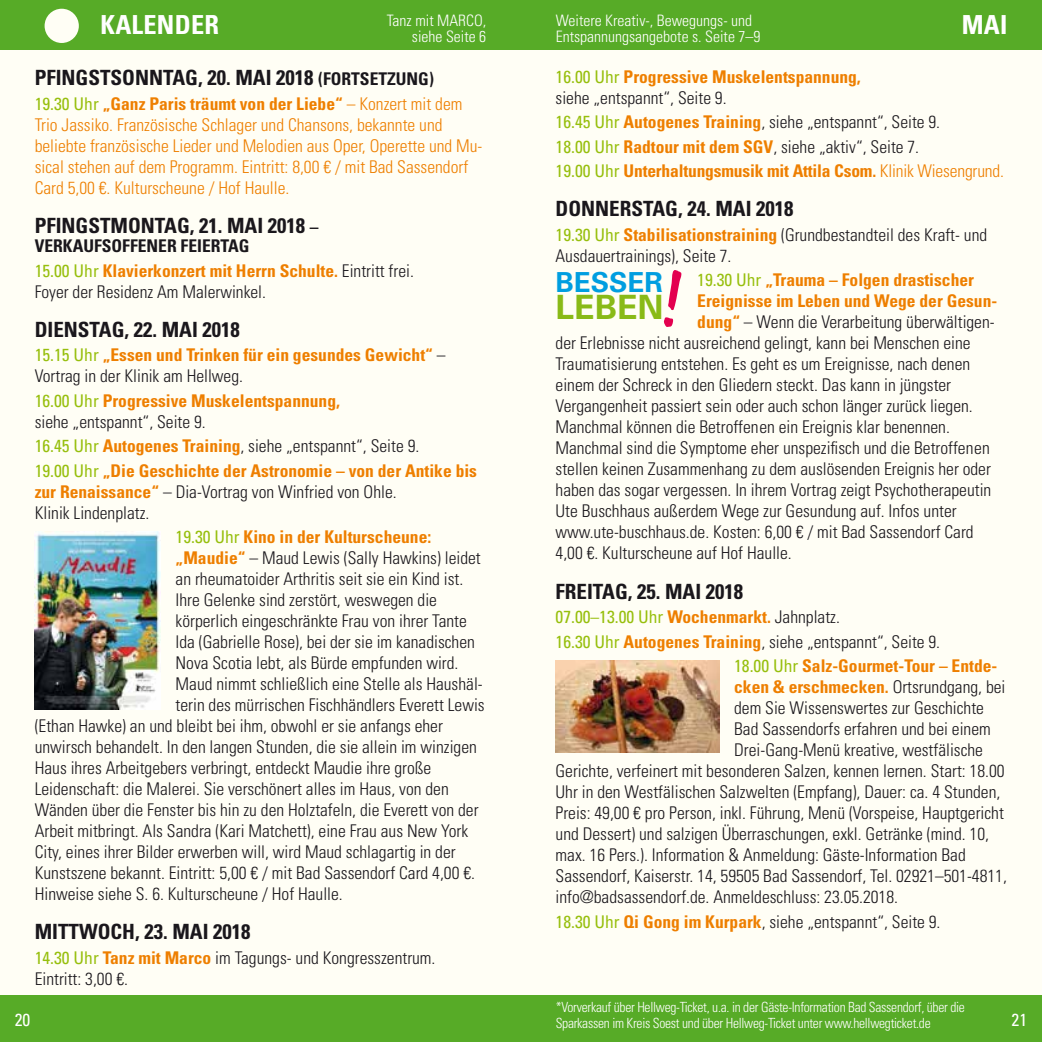
<style>
.page{position:relative;width:1042px;height:1042px;background:#fff}
.page>*{position:absolute;margin:0;border:0;box-sizing:border-box;transform-origin:0 0}
.t1{font:700 33.43px "Univers LT Std";color:#89ba17}
.t2{font:700 27.65px "Univers LT Std";color:#009ee0}
.t3{font:700 condensed 26.25px "Univers LT Std";letter-spacing:.01em;color:#fff}
.t4{font:700 condensed 21px "Univers LT Std";color:#1a171c}
.t5{font:300 condensed 17.5px/21px "Univers LT Std";color:#1a171c}
.t6{font:700 condensed 17.5px/24.5px "Univers LT Std";color:#ee7f00}
.t7{font:300 condensed 17.5px/21px "Univers LT Std";color:#ee7f00}
.t8{font:condensed 17.5px "Univers LT Pro";color:#97bf0d}
.t9{font:condensed 17.5px "Univers LT Pro";color:#fff}
.t10{font:300 condensed 15.75px/15.8px "Univers LT Std";color:#fff}
.t11{font:300 condensed 14px/15.8px "Univers LT Std";letter-spacing:-.02em;color:#fff}
.s1{font-size:17.5px}
.s2{font-family:"Univers LT Pro";font-weight:400;color:#97bf0d}
.s3{font-weight:700}
.s4{color:#1a171c}
.s5{font-weight:300;color:#1a171c}
.s6{font-weight:700;color:#ee7f00}
.s7{font-weight:300}
.s8{font-family:"Univers LT Std";font-weight:700;color:#ee7f00}
.s9{font-family:"Univers LT Std";font-weight:300;color:#1a171c}
</style>
<div class="page">
<div style="left:0;top:0;width:1042px;height:1007px;background:#fffef5"></div>
<div style="left:0;top:0;width:1042px;height:50px;background:#57ab27"></div>
<div style="left:45px;top:9px;width:34px;height:34px;background:#fffef5;border-radius:50%"></div>
<div style="left:0;top:995px;width:1042px;height:47px;background:#57ab27"></div>
<img style="left:35px;top:531px;width:126px;height:178px">
<img style="left:555px;top:660px;width:164px;height:92px">
<p class="t10" style="left:387px;top:13px;width:101px;text-align:right">Tanz mit MARCO, siehe Seite 6</p>
<p class="t10" style="left:556px;top:13px;width:206px">Weitere Kreativ-, Bewegungs- und<br>Entspannungsangebote s. Seite 7–9</p>
<h3 class="t3" style="left:100px;top:8px;width:120px">KALENDER</h3>
<h3 class="t3" style="left:962px;top:8px;width:47px">Mai</h3>
<p class="t4" style="left:35px;top:65px;width:401px">PFINGSTSONNTAG, 20. MAI 2018 <span class="s1">(FORTSETZUNG)</span></p>
<p class="t7" style="left:35px;top:93px;width:449px"><span class="s2">19.30 Uhr</span> <span class="s3">„Ganz Paris träumt von der Liebe“</span> – Konzert mit dem Trio Jassiko. Französische Schlager und Chansons, bekannte und beliebte französische Lieder und Melodien aus Oper, Operette und Mu&shy;sical stehen auf dem Programm. Eintritt: 8,00 € / mit Bad Sassendorf Card 5,00 €. Kulturscheune / Hof Haulle.</p>
<p class="t4" style="left:35px;top:212px;width:285px">PFINGSTMONTAG, 21. MAI 2018 <span class="s1">–</span></p>
<p class="t6" style="left:35px;top:234px;width:381px"><span class="s4">VERKAUFSOFFENER FEIERTAG<br></span><span class="s2">15.00 Uhr</span> Klavierkonzert mit Herrn Schulte. <span class="s5">Eintritt frei.</span></p>
<p class="t5" style="left:35px;top:281px;width:233px">Foyer der Residenz Am Malerwinkel.</p>
<p class="t4" style="left:35px;top:316px;width:207px">DIENSTAG, 22. MAI 2018</p>
<p class="t6" style="left:35px;top:344px;width:412px;line-height:21px"><span class="s2">15.15 Uhr</span> „Essen und Trinken für ein gesundes Gewicht“ <span class="s5">–<br>Vortrag in der Klinik am Hellweg.</span></p>
<p class="t6" style="left:35px;top:390px;width:307px;line-height:21px"><span class="s2">16.00 Uhr</span> Progressive Muskelentspannung, <span class="s5">siehe „entspannt“, Seite 9.</span></p>
<p class="t6" style="left:35px;top:434px;width:444px"><span class="s2">16.45 Uhr</span> Autogenes Training<span class="s5">, siehe „entspannt“, Seite 9.<br></span><span class="s2">19.00 Uhr</span> „Die Geschichte der Astronomie – von der Antike bis</p>
<p class="t5" style="left:35px;top:481px;width:363px"><span class="s6">zur Renaissance“</span> – Dia-Vortrag von Winfried von Ohle.<br>Klinik Lindenplatz.</p>
<p class="t6" style="left:176px;top:525px;width:257px"><span class="s2">19.30 Uhr</span> Kino in der Kulturscheune:</p>
<p class="t5" style="left:176px;top:547px;width:307px"><span class="s6">„Maudie“</span> – Maud Lewis (Sally Hawkins) leidet</p>
<p class="t5" style="left:176px;top:568px;width:289px">an rheumatoider Arthritis seit sie ein Kind ist.</p>
<p class="t5" style="left:176px;top:589px;width:263px">Ihre Gelenke sind zerstört, weswegen die</p>
<p class="t5" style="left:176px;top:610px;width:293px">körperlich eingeschränkte Frau von ihrer Tante</p>
<p class="t5" style="left:176px;top:631px;width:301px">Ida (Gabrielle Rose), bei der sie im kanadischen</p>
<p class="t5" style="left:176px;top:652px;width:284px">Nova Scotia lebt, als Bürde empfunden wird.</p>
<p class="t5" style="left:176px;top:673px;width:309px">Maud nimmt schließlich eine Stelle als Haushäl-</p>
<p class="t5" style="left:176px;top:694px;width:311px">terin des mürrischen Fischhändlers Everett Lewis</p>
<p class="t5" style="left:35px;top:715px;width:410px">(Ethan Hawke) an und bleibt bei ihm, obwohl er sie anfangs eher</p>
<p class="t5" style="left:35px;top:736px;width:444px">unwirsch behandelt. In den langen Stunden, die sie allein im winzigen</p>
<p class="t5" style="left:35px;top:757px;width:398px">Haus ihres Arbeitgebers verbringt, entdeckt Maudie ihre große</p>
<p class="t5" style="left:35px;top:778px;width:415px">Leidenschaft: die Malerei. Sie verschönert alles im Haus, von den</p>
<p class="t5" style="left:35px;top:799px;width:445px">Wänden über die Fenster bis hin zu den Holztafeln, die Everett von der</p>
<p class="t5" style="left:35px;top:820px;width:435px">Arbeit mitbringt. Als Sandra (Kari Matchett), eine Frau aus New York</p>
<p class="t5" style="left:35px;top:841px;width:422px">City, eines ihrer Bilder erwerben will, wird Maud schlagartig in der</p>
<p class="t5" style="left:35px;top:862px;width:442px">Kunstszene bekannt. Eintritt: 5,00 € / mit Bad Sassendorf Card 4,00 €.</p>
<p class="t5" style="left:35px;top:883px;width:310px">Hinweise siehe S. 6. Kulturscheune / Hof Haulle.</p>
<p class="t4" style="left:35px;top:919px;width:217px">MITTWOCH, 23. MAI 2018</p>
<p class="t5" style="left:35px;top:947px;width:402px"><span class="s2">14.30 Uhr</span> <span class="s6">Tanz mit Marco</span> im Tagungs- und Kongresszentrum.<br>Eintritt: 3,00 €.</p>
<p class="t6" style="left:555px;top:66px;width:307px;line-height:21px"><span class="s2">16.00 Uhr</span> Progressive Muskelentspannung, <span class="s5">siehe „entspannt“, Seite 9.</span></p>
<p class="t6" style="left:555px;top:110px;width:450px"><span class="s2">16.45 Uhr</span> Autogenes Training<span class="s5">, siehe „entspannt“, Seite 9.<br></span><span class="s2">18.00 Uhr</span> Radtour mit dem SGV<span class="s5">, siehe „aktiv“, Seite 7.<br></span><span class="s2">19.00 Uhr</span> Unterhaltungsmusik mit Attila Csom. <span class="s7">Klinik Wiesengrund.</span></p>
<p class="t4" style="left:555px;top:196px;width:239px">DONNERSTAG, 24. MAI 2018</p>
<p class="t5" style="left:555px;top:224px;width:433px"><span class="s2">19.30 Uhr</span> <span class="s6">Stabilisationstraining</span> (Grundbestandteil des Kraft- und<br>Ausdauertrainings), Seite 7.</p>
<h2 class="t2" style="left:555px;top:266px;width:109px">BESSER</h2>
<h1 class="t1" style="left:555px;top:288px;width:109px">LEBEN</h1>
<p class="t6" style="left:697px;top:268px;width:278px"><span class="s2">19.30 Uhr</span> „Trauma – Folgen drastischer</p>
<p class="t6" style="left:697px;top:289px;width:301px">Ereignisse im Leben und Wege der Gesun-</p>
<p class="t5" style="left:697px;top:312px;width:299px"><span class="s6">dung“</span> – Wenn die Verarbeitung überwältigen-</p>
<p class="t5" style="left:555px;top:333px;width:416px">der Erlebnisse nicht ausreichend gelingt, kann bei Menschen eine</p>
<p class="t5" style="left:555px;top:354px;width:416px">Traumatisierung entstehen. Es geht es um Ereignisse, nach denen</p>
<p class="t5" style="left:555px;top:375px;width:397px">einem der Schreck in den Gliedern steckt. Das kann in jüngster</p>
<p class="t5" style="left:555px;top:396px;width:419px">Vergangenheit passiert sein oder auch schon länger zurück liegen.</p>
<p class="t5" style="left:555px;top:417px;width:396px">Manchmal können die Betroffen en ein Ereignis klar benennen.</p>
<p class="t5" style="left:555px;top:438px;width:436px">Manchmal sind die Symptome eher unspezifisch und die Betroffen en</p>
<p class="t5" style="left:555px;top:459px;width:437px">stellen keinen Zusammenhang zu dem auslösenden Ereignis her oder</p>
<p class="t5" style="left:555px;top:480px;width:437px">haben das sogar vergessen. In ihrem Vortrag zeigt Psychotherapeutin</p>
<p class="t5" style="left:555px;top:501px;width:402px">Ute Buschhaus außerdem Wege zur Gesundung auf. Infos unter</p>
<p class="t5" style="left:555px;top:522px;width:419px">www.ute-buschhaus.de. Kosten: 6,00 € / mit Bad Sassendorf Card</p>
<p class="t5" style="left:555px;top:543px;width:238px">4,00 €. Kulturscheune auf Hof Haulle.</p>
<p class="t4" style="left:555px;top:578px;width:189px">FREITAG, 25. MAI 2018</p>
<p class="t8" style="left:555px;top:606px;width:286px">07.00–13.00 Uhr <span class="s8">Wochenmarkt.</span> <span class="s9">Jahnplatz.</span></p>
<p class="t6" style="left:734px;top:629px;width:265px;text-indent:-179px"><span class="s2">16.30 Uhr</span> Autogenes Training<span class="s5">, siehe „entspannt“, Seite 9.<br></span><span class="s2">18.00 Uhr</span> Salz-Gourmet-Tour – Entde-</p>
<p class="t6" style="left:734px;top:674px;width:273px">cken &amp; erschmecken. <span class="s5">Ortsrundgang, bei</span></p>
<p class="t5" style="left:734px;top:697px;width:251px">dem Sie Wissenswertes zur Geschichte</p>
<p class="t5" style="left:734px;top:718px;width:258px">Bad Sassendorfs erfahren und bei einem</p>
<p class="t5" style="left:734px;top:739px;width:250px">Drei-Gang-Menü kreative, westfälische</p>
<p class="t5" style="left:555px;top:760px;width:450px">Gerichte, verfeinert mit besonderen Salzen, kennen lernen. Start: 18.00</p>
<p class="t5" style="left:555px;top:781px;width:446px">Uhr in den Westfälischen Salzwelten (Empfang), Dauer: ca. 4 Stunden,</p>
<p class="t5" style="left:555px;top:802px;width:450px">Preis: 49,00 € pro Person, inkl. Führung, Menü (Vorspeise, Hauptgericht</p>
<p class="t5" style="left:555px;top:823px;width:435px">und Dessert) und salzigen Überraschungen, exkl. Getränke (mind. 10,</p>
<p class="t5" style="left:555px;top:844px;width:412px">max. 16 Pers.). Information &amp; Anmeldung: Gäste-Information Bad</p>
<p class="t5" style="left:555px;top:865px;width:453px">Sassendorf, Kaiserstr. 14, 59505 Bad Sassendorf, Tel. 02921–501-4811,</p>
<p class="t5" style="left:555px;top:886px;width:344px">info@badsassendorf.de. Anmeldeschluss: 23.05.2018.</p>
<p class="t5" style="left:555px;top:911px;width:386px"><span class="s2">18.30 Uhr</span> <span class="s6">Qi Gong im Kurpark</span>, siehe „entspannt“, Seite 9.</p>
<p class="t11" style="left:556px;top:999px;width:411px">*Vorverkauf über Hellweg-Ticket, u.a. in der Gäste-Information Bad Sassendorf, über die<br>Sparkassen im Kreis Soest und über Hellweg-Ticket unter www.hellwegticket.de</p>
<p class="t9" style="left:15px;top:1008px;width:17px">20</p>
<p class="t9" style="left:1011px;top:1008px;width:17px">21</p>
</div>
